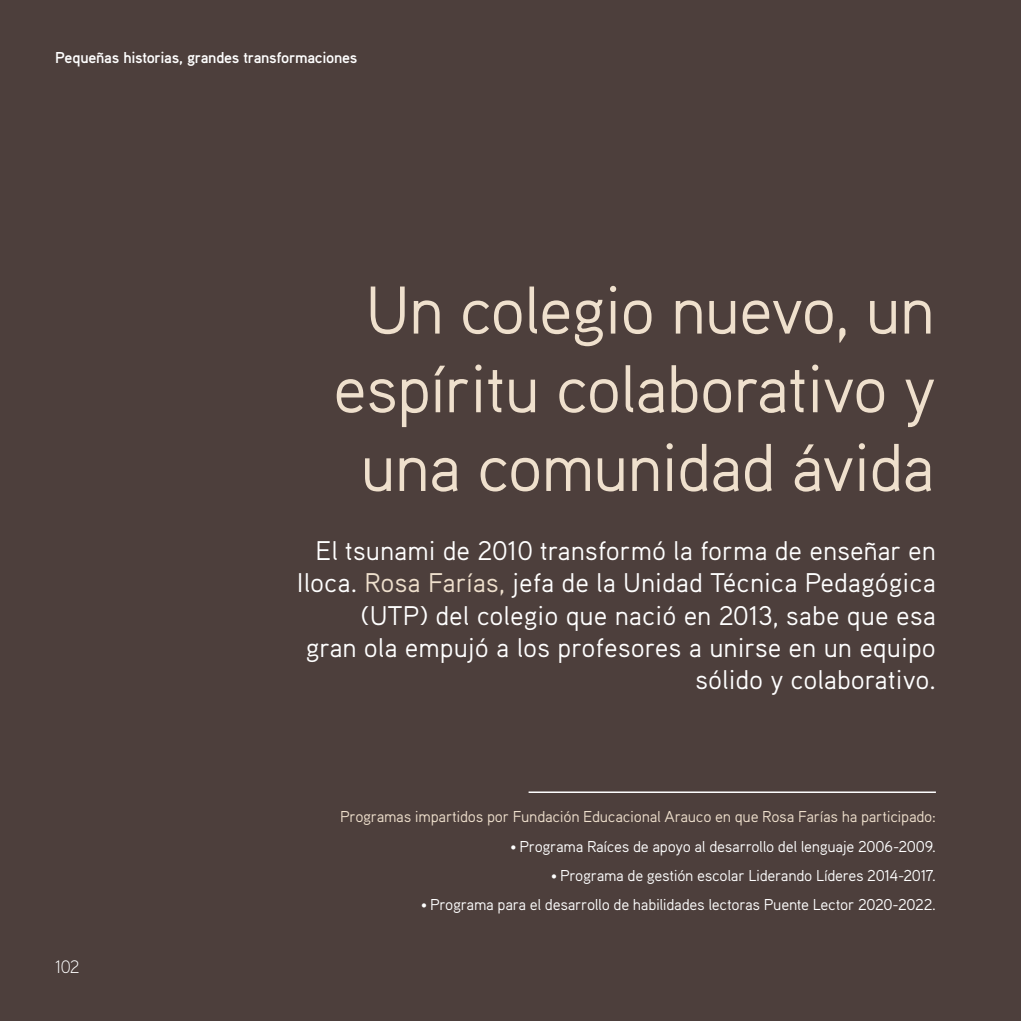
<style>
.page{position:relative;width:1021px;height:1021px;background:#fff}
.page>*{position:absolute;margin:0;border:0;box-sizing:border-box;transform-origin:0 0}
.t1{font:67.35px/78.6px "Aaux Pro OT";letter-spacing:-.02em;color:#efe0cd;text-align:center}
.t2{font:27px/32.4px "Aaux Pro OT";color:#fff;text-align:right}
.t3{font:300 18px "Aaux Pro";color:#fff}
.t4{font:15.75px "Aaux Pro OT";letter-spacing:-.02em;color:#fff}
.t5{font:15.75px "Aaux Pro OT";letter-spacing:-.015em;color:#efe0cd}
.t6{font:700 15.75px "Aaux Pro OT";letter-spacing:-.02em;color:#fff}
.s1{color:#efe0cd}
.s2{font-size:13.5px}
</style>
<div class="page">
<div style="left:0;top:0;width:1020px;height:1020px;background:#4d3f3c"></div>
<hr style="left:528px;top:791px;width:407px;height:2px;background:#fff">
<p class="t6" style="left:55px;top:48px;width:303px">Pequeñas historias, grandes transformaciones</p>
<h1 class="t1" style="left:333px;top:269px;width:604px">Un colegio nuevo, un espíritu colaborativo y una comunidad ávida</h1>
<p class="t2" style="left:297px;top:533px;width:640px">El tsunami de 2010 transformó la forma de enseñar en Iloca. <span class="s1">Rosa Farías,</span> jefa de la Unidad Técnica Pedagógica (UTP) del colegio que nació en 2013, sabe que esa<br>gran ola empujó a los profesores a unirse en un equipo sólido y colaborativo.</p>
<p class="t3" style="left:55px;top:955px;width:26px">102</p>
<p class="t5" style="left:340px;top:807px;width:597px">Programas impartidos por Fundación Educacional Arauco en que Rosa Farías ha participado:</p>
<p class="t4" style="left:510px;top:836px;width:427px"><span class="s2">•</span> Programa Raíces de apoyo al desarrollo del lenguaje 2006-2009.</p>
<p class="t4" style="left:551px;top:865px;width:386px"><span class="s2">•</span> Programa de gestión escolar Liderando Líderes 2014-2017.</p>
<p class="t4" style="left:421px;top:894px;width:516px"><span class="s2">•</span> Programa para el desarrollo de habilidades lectoras Puente Lector 2020-2022.</p>
</div>
